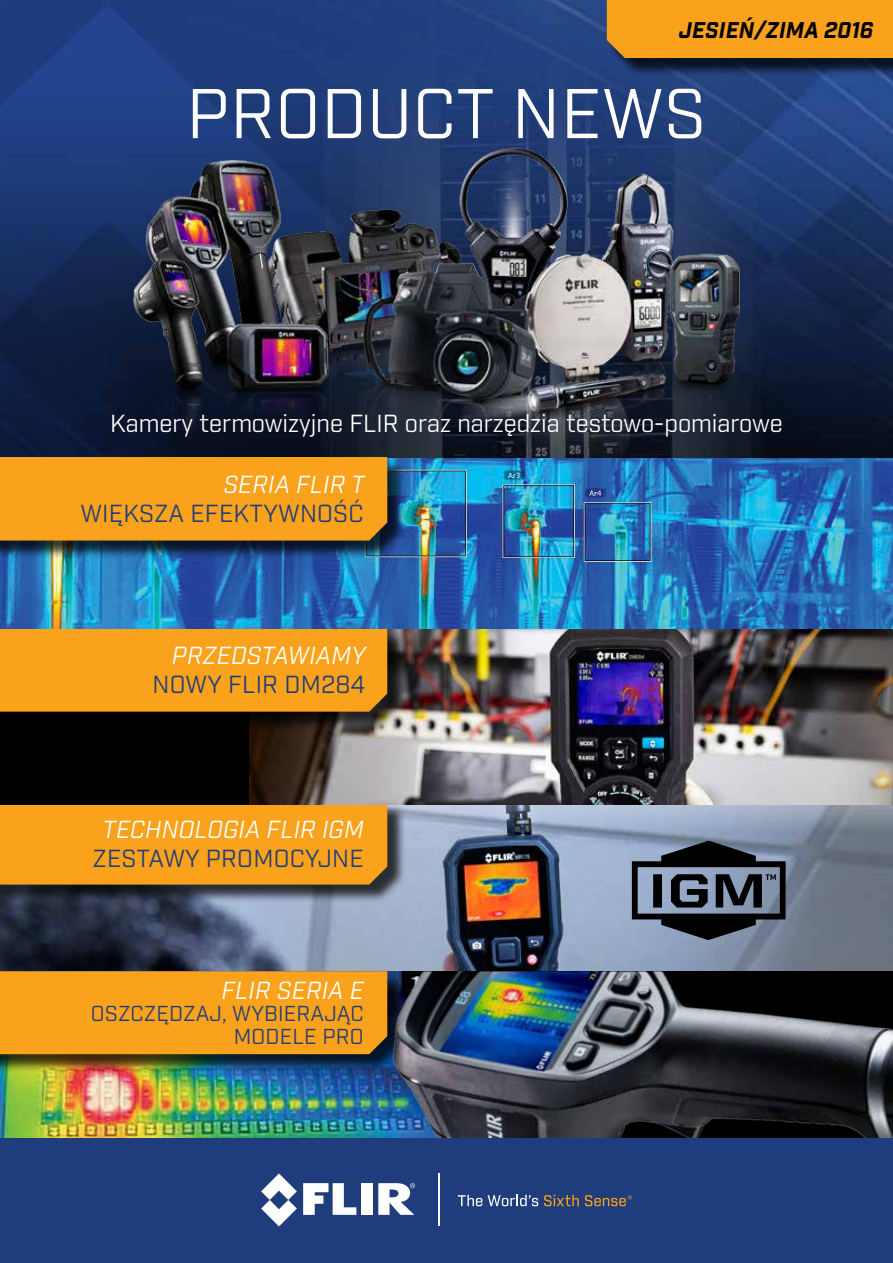
<style>
.page{position:relative;width:893px;height:1263px;background:#fff}
.page>*{position:absolute;margin:0;border:0;box-sizing:border-box;transform-origin:0 0}
.t1{font:68.25px "Industry";letter-spacing:.01em;color:#fff}
.t2{font:24px "Industry";color:#fff}
.t3{font:italic 24px "Industry";letter-spacing:.01em;color:#fff}
.t4{font:24px "Industry";letter-spacing:.01em;color:#1f3d7c}
.t5{font:italic 700 22.05px "Industry";letter-spacing:.01em;color:#000}
.t6{font:21px/22.5px "Industry";letter-spacing:.01em;color:#1f3d7c;text-align:right}
</style>
<div class="page">
<img style="left:0;top:804px;width:893px;height:167px">
<div style="left:0;top:803px;width:406px;height:100px;background:#000;opacity:.75"></div>
<div style="left:0;top:804px;width:387px;height:80px;background:#faa21b"></div>
<svg style="left:632px;top:841px;width:154px;height:99px;background:#4c5565"></svg>
<div style="left:0;top:628px;width:893px;height:176px;background:#000"></div>
<img style="left:249px;top:628px;width:644px;height:176px">
<img style="left:0;top:0;width:893px;height:458px">
<div style="left:0;top:630px;width:406px;height:100px;background:#000;opacity:.75"></div>
<div style="left:0;top:628px;width:387px;height:84px;background:#faa21b"></div>
<img style="left:0;top:458px;width:893px;height:170px">
<div style="left:0;top:459px;width:406px;height:100px;background:#000;opacity:.75"></div>
<div style="left:0;top:457px;width:387px;height:83px;background:#faa21b"></div>
<img style="left:62px;top:0;width:744px;height:501px">
<img style="left:0;top:1073px;width:311px;height:65px">
<div style="left:0;top:973px;width:406px;height:100px;background:#000;opacity:.75"></div>
<div style="left:0;top:971px;width:311px;height:83px;background:#faa21b"></div>
<img style="left:311px;top:971px;width:582px;height:167px">
<div style="left:0;top:1138px;width:893px;height:125px;background:#1f3d7c"></div>
<svg style="left:303px;top:1183px;width:53px;height:32px"></svg>
<div style="left:362px;top:1183px;width:11px;height:32px;background:#fff"></div>
<svg style="left:261px;top:1173px;width:36px;height:53px"></svg>
<svg style="left:378px;top:1183px;width:37px;height:32px"></svg>
<svg style="left:458px;top:1195px;width:24px;height:11px"></svg>
<svg style="left:488px;top:1195px;width:50px;height:11px"></svg>
<svg style="left:544px;top:1195px;width:35px;height:11px"></svg>
<hr style="left:438px;top:1173px;width:1px;height:53px;background:#fff">
<svg style="left:585px;top:1195px;width:47px;height:11px"></svg>
<div style="left:609px;top:0;width:284px;height:77px;background:#000;opacity:.75"></div>
<div style="left:607px;top:0;width:286px;height:58px;background:#faa21b"></div>
<p class="t5" style="left:679px;top:16px;width:196px">JESIEŃ/ZIMA 2016</p>
<h1 class="t1" style="left:186px;top:73px;width:522px">PRODUCT NEWS</h1>
<p class="t2" style="left:110px;top:409px;width:674px">Kamery termowizyjne FLIR oraz narzędzia testowo-pomiarowe</p>
<p class="t3" style="left:223px;top:470px;width:143px">SERIA FLIR T</p>
<p class="t4" style="left:80px;top:499px;width:285px">WIĘKSZA EFEKTYWNOŚĆ</p>
<p class="t3" style="left:172px;top:641px;width:195px">PRZEDSTAWIAMY</p>
<p class="t4" style="left:152px;top:670px;width:214px">NOWY FLIR DM284</p>
<p class="t3" style="left:103px;top:815px;width:263px">TECHNOLOGIA FLIR IGM</p>
<p class="t4" style="left:93px;top:844px;width:273px">ZESTAWY PROMOCYJNE</p>
<p class="t3" style="left:221px;top:976px;width:144px">FLIR SERIA E</p>
<p class="t6" style="left:91px;top:1003px;width:274px">OSZCZĘDZAJ, WYBIERAJĄC<br>MODELE PRO</p>
</div>
